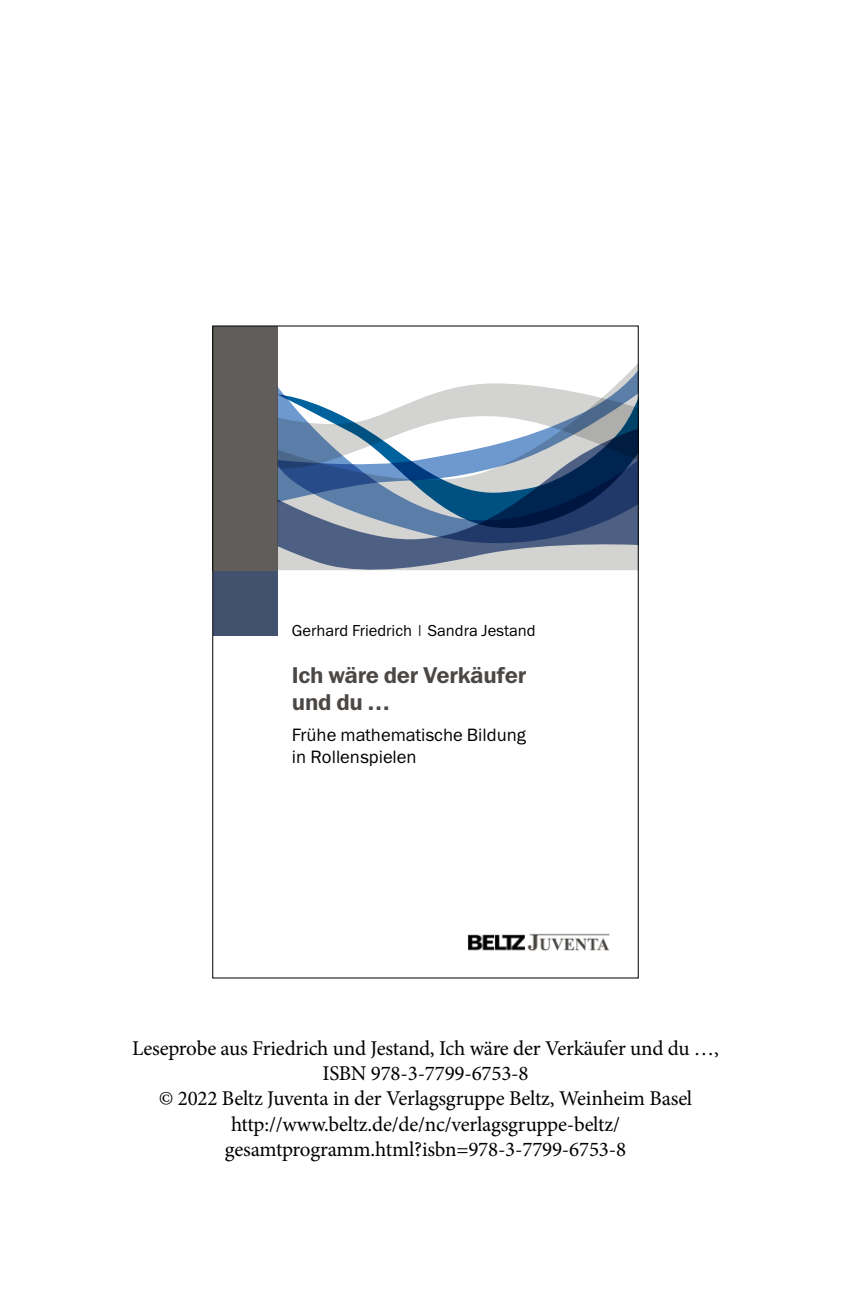
<style>
.page{position:relative;width:851px;height:1304px;background:#fff}
.page>*{position:absolute;margin:0;border:0;box-sizing:border-box;transform-origin:0 0}
.t1{font:23px/27px "Franklin Gothic Demi ITC";letter-spacing:-.015em;color:#4b4744}
.B_Ueberschrift_4{font:21px/25.2px "Minion Pro";letter-spacing:-.01em;color:#000;text-align:center}
.t2{font:18px/22.4px "Franklin Gothic Book ITC";color:#000}
.t3{font:16px "Franklin Gothic Book ITC";color:#000}
</style>
<div class="page">
<div style="left:213px;top:570px;width:23px;height:65px;background:#42516d"></div>
<img style="left:468px;top:933px;width:141px;height:18px">
<div style="left:236px;top:570px;width:42px;height:65px;background:#42516d"></div>
<div style="left:213px;top:326px;width:65px;height:244px;background:#605d5a"></div>
<svg style="left:278px;top:544px;width:358px;height:27px;background:#98a0af"></svg>
<svg style="left:278px;top:502px;width:358px;height:42px;background:#4c6488"></svg>
<svg style="left:278px;top:365px;width:358px;height:137px"></svg>
<svg style="left:278px;top:383px;width:358px;height:87px"></svg>
<p class="t3" style="left:292px;top:620px;width:245px">Gerhard Friedrich | Sandra Jestand</p>
<p class="t1" style="left:292px;top:662px;width:236px">Ich wäre der Verkäufer und du …</p>
<p class="t2" style="left:292px;top:723px;width:236px">Frühe mathematische Bildung in Rollenspielen</p>
<p class="B_Ueberschrift_4" style="left:132px;top:1036px;width:588px">Leseprobe aus Friedrich und Jestand, Ich wäre der Verkäufer und du …,<br>ISBN 978-3-7799-6753-8</p>
<p class="B_Ueberschrift_4" style="left:159px;top:1086px;width:535px">© 2022 Beltz Juventa in der Verlagsgruppe Beltz, Weinheim Basel http://www.beltz.de/de/nc/verlagsgruppe-beltz/ gesamtprogramm.html?isbn=978-3-7799-6753-8</p>
</div>
